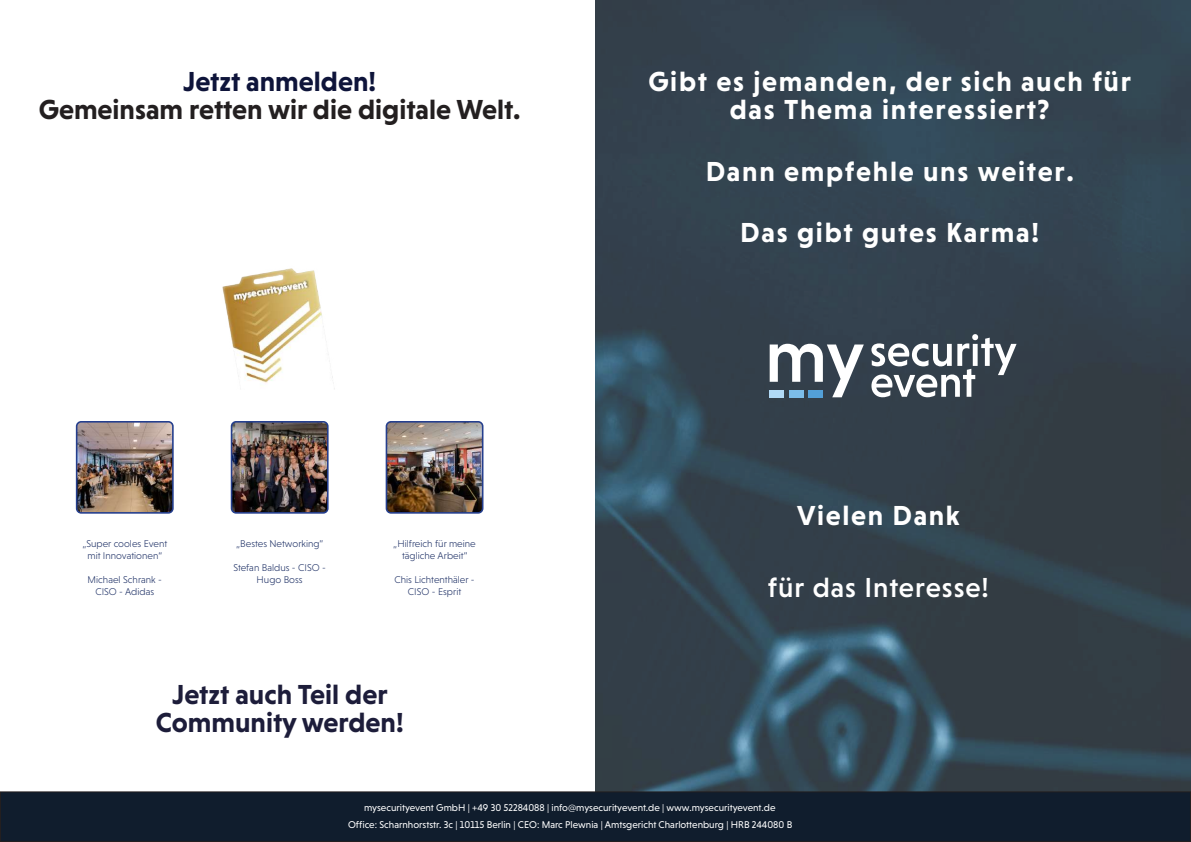
<style>
.page{position:relative;width:1191px;height:842px;background:#fff}
.page>*{position:absolute;margin:0;border:0;box-sizing:border-box;transform-origin:0 0}
.t1{font:700 28px/28px "Niveau Grotesk";letter-spacing:.06em;color:#fff;text-align:center}
.t2{font:700 28px "Niveau Grotesk";color:#231f20}
.t3{font:700 28px/28px "Niveau Grotesk";color:#1d1d3a;text-align:center}
.t4{font:500 28px "Niveau Grotesk";letter-spacing:.03em;color:#fff}
.t5{font:700 28px "Niveau Grotesk";color:#0e143a}
.t6{font:10px/17.7px "Niveau Grotesk";color:#fff;text-align:center}
.t7{font:300 10px/12px "Niveau Grotesk";color:#223468;text-align:center}
</style>
<div class="page">
<img style="left:222px;top:268px;width:113px;height:121px">
<img style="left:595px;top:0;width:596px;height:791px">
<svg style="left:769px;top:344px;width:95px;height:53px"></svg>
<svg style="left:871px;top:334px;width:145px;height:63px"></svg>
<div style="left:769px;top:390px;width:15px;height:7px;background:#b1daf6"></div>
<div style="left:789px;top:390px;width:14px;height:7px;background:#7cbde9"></div>
<div style="left:808px;top:390px;width:15px;height:7px;background:#53a0d8"></div>
<img style="left:234px;top:422px;width:94px;height:89px">
<div style="left:231px;top:421px;width:97px;height:93px;border:2px solid #253f8e;border-radius:5px"></div>
<img style="left:79px;top:424px;width:92px;height:87px">
<div style="left:76px;top:421px;width:98px;height:93px;border:2px solid #253f8e;border-radius:5px"></div>
<img style="left:389px;top:424px;width:91px;height:87px">
<div style="left:386px;top:421px;width:97px;height:93px;border:2px solid #253f8e;border-radius:5px"></div>
<div style="left:0;top:792px;width:1190px;height:49px;background:#101d2d"></div>
<div style="left:0;top:791px;width:1191px;height:51px;border:1px solid #231f20"></div>
<h1 class="t5" style="left:183px;top:65px;width:194px">Jetzt anmelden!</h1>
<h1 class="t2" style="left:39px;top:93px;width:483px">Gemeinsam retten wir die digitale Welt.</h1>
<p class="t7" style="left:82px;top:537px;width:86px">„Super cooles Event mit Innovationen“</p>
<p class="t7" style="left:88px;top:573px;width:76px">Michael Schrank -<br>CISO - Adidas</p>
<p class="t7" style="left:236px;top:537px;width:89px">„Bestes Networking”</p>
<p class="t7" style="left:233px;top:561px;width:94px">Stefan Baldus - CISO -<br>Hugo Boss</p>
<p class="t7" style="left:393px;top:537px;width:84px">„Hilfreich für meine tägliche Arbeit”</p>
<p class="t7" style="left:394px;top:573px;width:82px">Chis Lichtenthäler -<br>CISO - Esprit</p>
<h1 class="t3" style="left:156px;top:680px;width:249px">Jetzt auch Teil der<br>Community werden!</h1>
<h1 class="t1" style="left:648px;top:67px;width:484px">Gibt es jemanden, der sich auch für das Thema interessiert?</h1>
<h1 class="t1" style="left:705px;top:157px;width:369px">Dann empfehle uns weiter.</h1>
<h1 class="t1" style="left:740px;top:219px;width:300px">Das gibt gutes Karma!</h1>
<h1 class="t1" style="left:797px;top:501px;width:164px">Vielen Dank</h1>
<h1 class="t4" style="left:768px;top:571px;width:222px">für das Interesse!</h1>
<p class="t6" style="left:348px;top:798px;width:446px">mysecurityevent GmbH | +49 30 52284088 | info@mysecurityevent.de | www.mysecurityevent.de<br>Office: Scharnhorststr. 3c | 10115 Berlin | CEO: Marc Plewnia | Amtsgericht Charlottenburg | HRB 244080 B</p>
</div>
